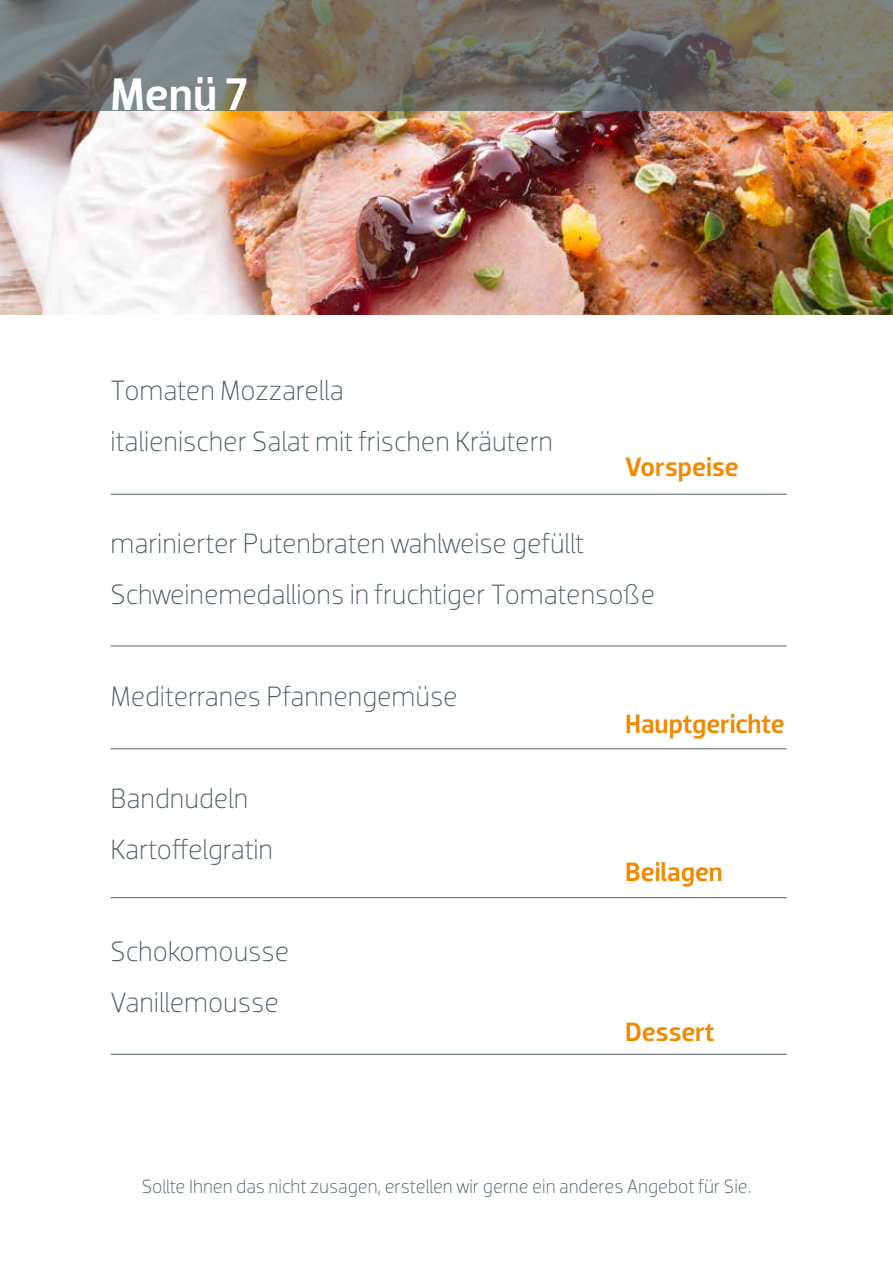
<style>
.page{position:relative;width:893px;height:1263px;background:#fff}
.page>*{position:absolute;margin:0;border:0;box-sizing:border-box;transform-origin:0 0}
.t1{font:500 46.5px "Dobra";color:#fff}
.t2{font:300 28.5px/51px "Dobra";letter-spacing:-.005em;color:#4f6166}
.t3{font:500 27px "Dobra";letter-spacing:-.005em;color:#f08a03}
.t4{font:300 19.5px "Dobra";color:#4f6166}
</style>
<div class="page">
<img style="left:0;top:111px;width:893px;height:204px">
<svg style="left:0;top:0;width:893px;height:111px;background:#737169"></svg>
<hr style="left:111px;top:494px;width:676px;height:1px;background:#4f6166">
<hr style="left:111px;top:646px;width:676px;height:1px;background:#4f6166">
<hr style="left:111px;top:748px;width:676px;height:1px;background:#4f6166">
<hr style="left:111px;top:897px;width:676px;height:1px;background:#4f6166">
<hr style="left:111px;top:1054px;width:676px;height:1px;background:#4f6166">
<h1 class="t1" style="left:111px;top:67px;width:139px">Menü 7</h1>
<p class="t2" style="left:111px;top:365px;width:444px">Tomaten Mozzarella<br>italienischer Salat mit frischen Kräutern</p>
<p class="t3" style="left:625px;top:451px;width:115px">Vorspeise</p>
<p class="t2" style="left:111px;top:518px;width:546px">marinierter Putenbraten wahlweise gefüllt<br>Schweinemedallions in fruchtiger Tomatensoße</p>
<p class="t2" style="left:111px;top:671px;width:349px">Mediterranes Pfannengemüse</p>
<p class="t2" style="left:111px;top:773px;width:164px">Bandnudeln<br>Kartoffelgratin</p>
<p class="t2" style="left:111px;top:926px;width:180px">Schokomousse<br>Vanillemousse</p>
<p class="t3" style="left:625px;top:707px;width:161px">Hauptgerichte</p>
<p class="t3" style="left:625px;top:856px;width:99px">Beilagen</p>
<p class="t3" style="left:625px;top:1016px;width:91px">Dessert</p>
<p class="t4" style="left:142px;top:1174px;width:611px">Sollte Ihnen das nicht zusagen, erstellen wir gerne ein anderes Angebot für Sie.</p>
</div>
